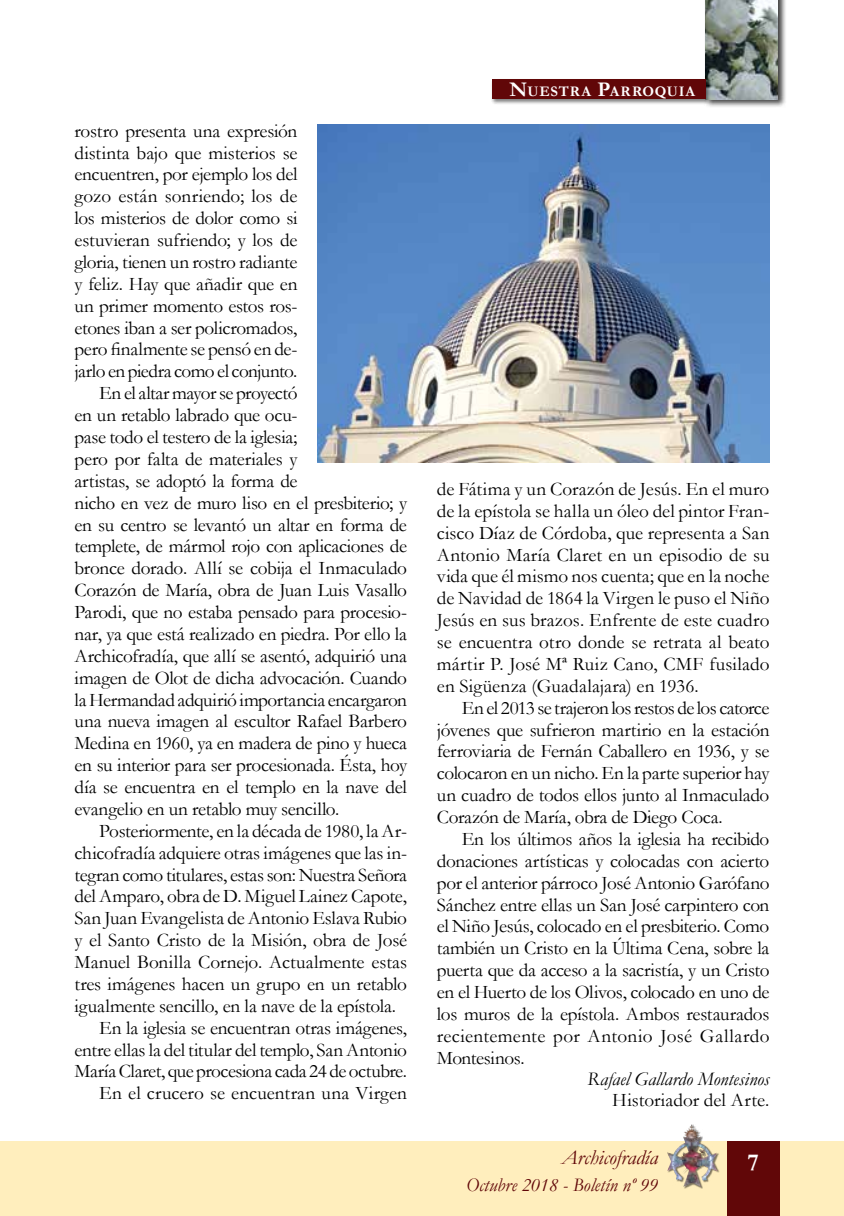
<style>
.page{position:relative;width:844px;height:1216px;background:#fff}
.page>*{position:absolute;margin:0;border:0;box-sizing:border-box;transform-origin:0 0}
.t1{font:700 24.5px "Garamond";color:#fff}
.t2{font:italic 21px "Garamond";color:#610708}
.t3{font:19.25px/21.9px "Garamond";letter-spacing:-.015em;color:#000;text-align:justify}
.t4{font:19.25px "Garamond";letter-spacing:.005em;color:#000}
.t5{font:19.25px "Garamond";letter-spacing:-.035em;color:#000}
.t6{font:italic 19.25px "Garamond";color:#000}
.t7{font:italic 19.25px "Garamond";color:#610708}
.t8{font:700 14.7px "Garamond";letter-spacing:.05em;color:#fff}
.s1{font-size:21px}
</style>
<div class="page">
<div style="left:0;top:1141px;width:843px;height:74px;background:#ffeebd"></div>
<div style="left:726px;top:1141px;width:52px;height:74px;background:#610708"></div>
<div style="left:667px;top:1123px;width:52px;height:65px;background:#000;opacity:.5"></div>
<img style="left:667px;top:1124px;width:27px;height:62px">
<div style="left:703px;top:0;width:83px;height:108px;background:#000;opacity:.75"></div>
<img style="left:705px;top:0;width:72px;height:99px">
<div style="left:490px;top:79px;width:220px;height:26px;background:#000;opacity:.5"></div>
<div style="left:492px;top:80px;width:213px;height:19px;background:#610708"></div>
<img style="left:317px;top:124px;width:452px;height:339px">
<p class="t3" style="left:74px;top:119px;width:224px">rostro presenta una expresión</p>
<p class="t3" style="left:74px;top:141px;width:224px">distinta bajo que misterios se</p>
<p class="t3" style="left:74px;top:163px;width:224px">encuentren, por ejemplo los del</p>
<p class="t3" style="left:74px;top:185px;width:224px">gozo están sonriendo; los de</p>
<p class="t3" style="left:74px;top:207px;width:224px">los misterios de dolor como si</p>
<p class="t3" style="left:74px;top:228px;width:224px">estuvieran sufriendo; y los de</p>
<p class="t3" style="left:74px;top:250px;width:224px">gloria, tienen un rostro radiante</p>
<p class="t3" style="left:74px;top:272px;width:224px">y feliz. Hay que añadir que en</p>
<p class="t3" style="left:74px;top:294px;width:224px">un primer momento estos ros-</p>
<p class="t3" style="left:74px;top:316px;width:224px">etones iban a ser policromados,</p>
<p class="t3" style="left:74px;top:338px;width:224px">pero finalmente se pensó en de-</p>
<p class="t5" style="left:74px;top:358px;width:224px">jarlo en piedra como el conjunto.</p>
<p class="t3" style="left:99px;top:382px;width:200px">En el altar mayor se proyectó</p>
<p class="t3" style="left:74px;top:403px;width:224px">en un retablo labrado que ocu-</p>
<p class="t3" style="left:74px;top:425px;width:224px">pase todo el testero de la iglesia;</p>
<p class="t3" style="left:74px;top:447px;width:224px">pero por falta de materiales y</p>
<p class="t3" style="left:74px;top:469px;width:224px">artistas, se adoptó la forma de</p>
<p class="t3" style="left:74px;top:491px;width:334px">nicho en vez de muro liso en el presbiterio; y</p>
<p class="t3" style="left:74px;top:513px;width:334px">en su centro se levantó un altar en forma de</p>
<p class="t3" style="left:74px;top:535px;width:334px">templete, de mármol rojo con aplicaciones de</p>
<p class="t3" style="left:74px;top:556px;width:334px">bronce dorado. Allí se cobija el Inmaculado</p>
<p class="t3" style="left:74px;top:578px;width:334px">Corazón de María, obra de Juan Luis Vasallo</p>
<p class="t3" style="left:74px;top:600px;width:334px">Parodi, que no estaba pensado para procesio-</p>
<p class="t3" style="left:74px;top:622px;width:334px">nar, ya que está realizado en piedra. Por ello la</p>
<p class="t3" style="left:74px;top:644px;width:334px">Archicofradía, que allí se asentó, adquirió una</p>
<p class="t3" style="left:74px;top:666px;width:334px">imagen de Olot de dicha advocación. Cuando</p>
<p class="t3" style="left:74px;top:688px;width:334px">la Hermandad adquirió importancia encargaron</p>
<p class="t3" style="left:74px;top:710px;width:334px">una nueva imagen al escultor Rafael Barbero</p>
<p class="t3" style="left:74px;top:731px;width:334px">Medina en 1960, ya en madera de pino y hueca</p>
<p class="t3" style="left:74px;top:753px;width:334px">en su interior para ser procesionada. Ésta, hoy</p>
<p class="t3" style="left:74px;top:775px;width:334px">día se encuentra en el templo en la nave del</p>
<p class="t3" style="left:74px;top:797px;width:266px">evangelio en un retablo muy sencillo.</p>
<p class="t3" style="left:99px;top:819px;width:309px">Posteriormente, en la década de 1980, la Ar-</p>
<p class="t3" style="left:74px;top:841px;width:334px">chicofradía adquiere otras imágenes que las in-</p>
<p class="t3" style="left:74px;top:863px;width:334px">tegran como titulares, estas son: Nuestra Señora</p>
<p class="t3" style="left:74px;top:885px;width:334px">del Amparo, obra de D. Miguel Lainez Capote,</p>
<p class="t3" style="left:74px;top:906px;width:334px">San Juan Evangelista de Antonio Eslava Rubio</p>
<p class="t3" style="left:74px;top:928px;width:334px">y el Santo Cristo de la Misión, obra de José</p>
<p class="t3" style="left:74px;top:950px;width:334px">Manuel Bonilla Cornejo. Actualmente estas</p>
<p class="t3" style="left:74px;top:972px;width:334px">tres imágenes hacen un grupo en un retablo</p>
<p class="t3" style="left:74px;top:994px;width:323px">igualmente sencillo, en la nave de la epístola.</p>
<p class="t3" style="left:99px;top:1016px;width:309px">En la iglesia se encuentran otras imágenes,</p>
<p class="t3" style="left:74px;top:1038px;width:334px">entre ellas la del titular del templo, San Antonio</p>
<p class="t3" style="left:74px;top:1059px;width:334px">María Claret, que procesiona cada 24 de octubre.</p>
<p class="t4" style="left:99px;top:1080px;width:309px">En el crucero se encuentran una Virgen</p>
<p class="t8" style="left:509px;top:82px;width:187px"><span class="s1">N</span>UESTRA <span class="s1">P</span>ARROQUIA</p>
<p class="t3" style="left:437px;top:477px;width:334px">de Fátima y un Corazón de Jesús. En el muro de la epístola se halla un óleo del pintor Fran&shy;cisco Díaz de Córdoba, que representa a San Antonio María Claret en un episodio de su vida que él mismo nos cuenta; que en la noche de Navidad de 1864 la Virgen le puso el Niño Jesús en sus brazos. Enfrente de este cuadro se encuentra otro donde se retrata al beato mártir P. José Mª Ruiz Cano, CMF fusilado en Sigüenza (Guadalajara) en 1936.</p>
<p class="t3" style="left:437px;top:696px;width:334px;text-indent:25px">En el 2013 se trajeron los restos de los catorce jóvenes que sufrieron martirio en la estación ferroviaria de Fernán Caballero en 1936, y se colocaron en un nicho. En la parte superior hay un cuadro de todos ellos junto al Inmaculado Corazón de María, obra de Diego Coca.</p>
<p class="t3" style="left:437px;top:827px;width:334px;text-indent:25px">En los últimos años la iglesia ha recibido donaciones artísticas y colocadas con acierto por el anterior párroco José Antonio Garófano Sánchez entre ellas un San José carpintero con el Niño Jesús, colocado en el presbiterio. Como también un Cristo en la Última Cena, sobre la puerta que da acceso a la sacristía, y un Cristo en el Huerto de los Olivos, colocado en uno de los muros de la epístola. Ambos restaurados recientemente por Antonio José Gallardo Montesinos.</p>
<p class="t6" style="left:587px;top:1065px;width:184px">Rafael Gallardo Montesinos</p>
<p class="t4" style="left:612px;top:1086px;width:159px">Historiador del Arte.</p>
<p class="t2" style="left:561px;top:1143px;width:98px">Archicofradía</p>
<p class="t1" style="left:747px;top:1145px;width:13px">7</p>
<p class="t7" style="left:466px;top:1171px;width:193px">Octubre 2018 - Boletín nº 99</p>
</div>
